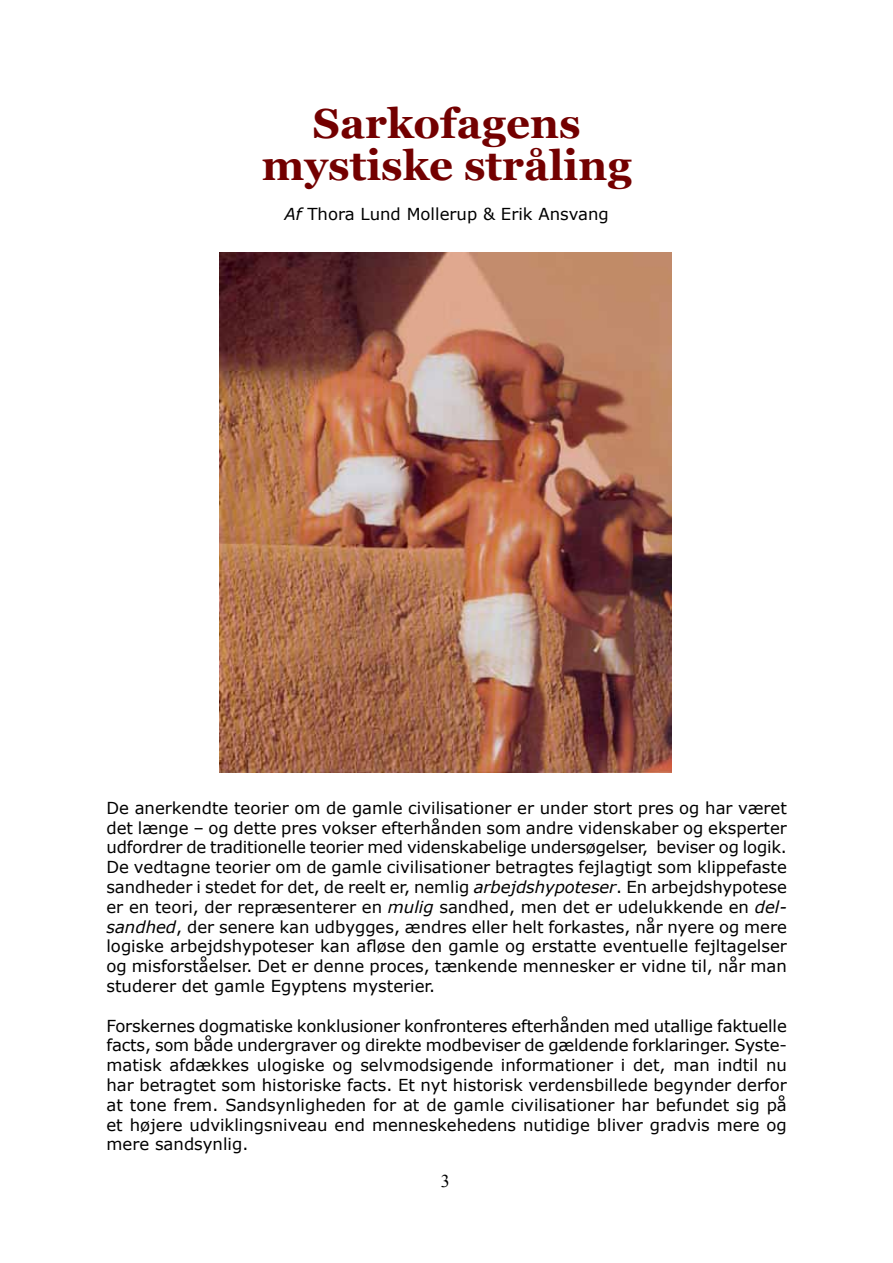
<style>
.page{position:relative;width:893px;height:1263px;background:#fff}
.page>*{position:absolute;margin:0;border:0;box-sizing:border-box;transform-origin:0 0}
.t1{font:700 42px/42px "Georgia";color:#730000;text-align:center}
.t2{font:18px "Times New Roman";color:#000}
.t3{font:16.5px/19.8px "Verdana";color:#000;text-align:justify}
.s1{font-style:italic}
</style>
<div class="page">
<img style="left:219px;top:252px;width:453px;height:520px">
<h1 class="t1" style="left:262px;top:103px;width:371px">Sarkofagens mystiske stråling</h1>
<p class="t3" style="left:285px;top:204px;width:326px"><span class="s1">Af</span> Thora Lund Mollerup &amp; Erik Ansvang</p>
<p class="t3" style="left:106px;top:798px;width:682px">De anerkendte teorier om de gamle civilisationer er under stort pres og har været det længe – og dette pres vokser efterhånden som andre videnskaber og eksperter udfordrer de traditionelle teorier med videnskabelige undersøgelser, beviser og logik.<br>De vedtagne teorier om de gamle civilisationer betragtes fejlagtigt som klippefaste sandheder i stedet for det, de reelt er, nemlig <span class="s1">arbejdshypoteser</span>. En arbejdshypotese er en teori, der repræsenterer en <span class="s1">mulig</span> sandhed, men det er udelukkende en <span class="s1">del&shy;sandhed</span>, der senere kan udbygges, ændres eller helt forkastes, når nyere og mere logiske arbejdshypoteser kan afløse den gamle og erstatte eventuelle fejltagelser og misforståelser. Det er denne proces, tænkende mennesker er vidne til, når man studerer det gamle Egyptens mysterier.</p>
<p class="t3" style="left:106px;top:1015px;width:682px">Forskernes dogmatiske konklusioner konfronteres efterhånden med utallige faktuelle facts, som både undergraver og direkte modbeviser de gældende forklaringer. Syste&shy;matisk afdækkes ulogiske og selvmodsigende informationer i det, man indtil nu har betragtet som historiske facts. Et nyt historisk verdensbillede begynder derfor at tone frem. Sandsynligheden for at de gamle civilisationer har befundet sig på et højere udviklingsniveau end menneskehedens nutidige bliver gradvis mere og mere sandsynlig.</p>
<p class="t2" style="left:441px;top:1169px;width:10px">3</p>
</div>
